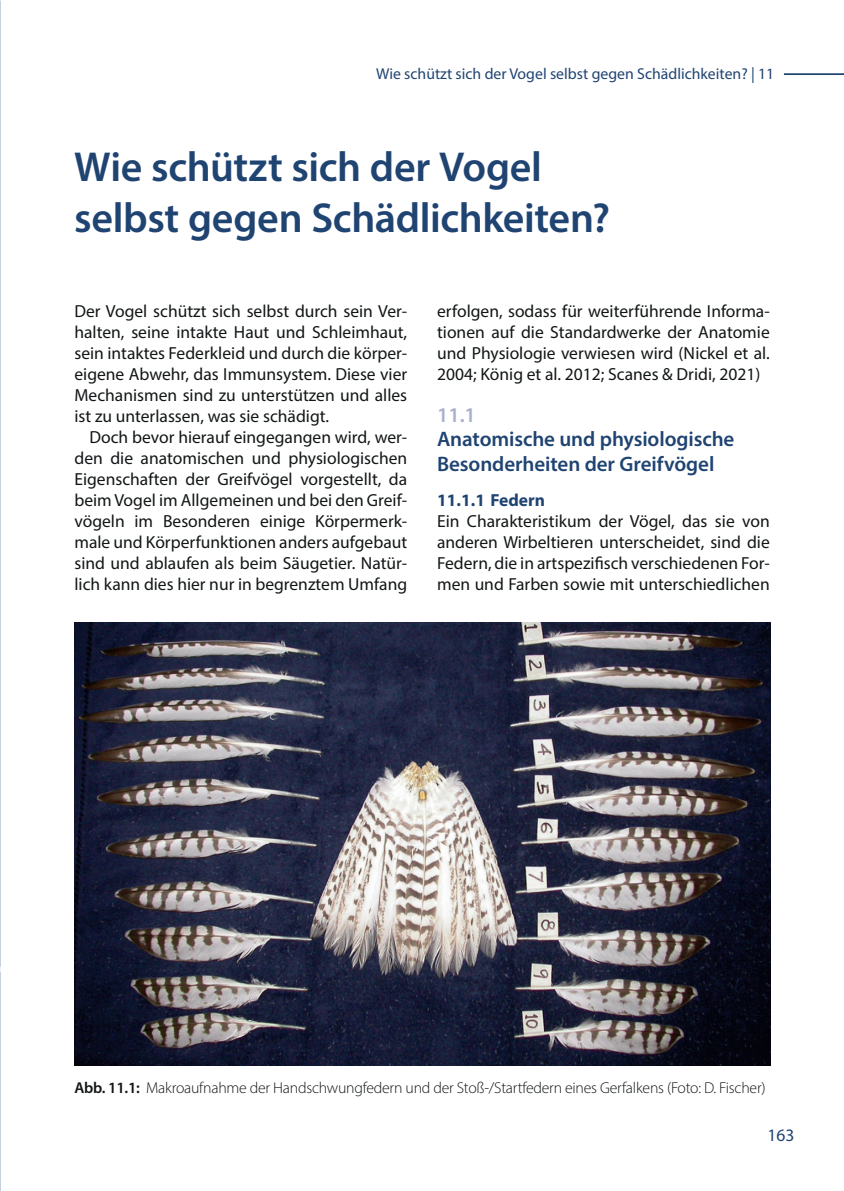
<style>
.page{position:relative;width:844px;height:1191px;background:#fff}
.page>*{position:absolute;margin:0;border:0;box-sizing:border-box;transform-origin:0 0}
.t1{font:600 42px/50.4px "Myriad Pro";letter-spacing:-.01em;color:#204472}
.t2{font:600 21px/24.5px "Myriad Pro";letter-spacing:-.005em;color:#204472}
.t3{font:600 21px "Myriad Pro";color:#a7b1cb}
.t4{font:17.5px/21px "Myriad Pro";color:#121617;text-align:justify}
.t5{font:700 17.5px "Myriad Pro";color:#204472}
.t6{font:17.5px "Myriad Pro";color:#204472}
.t7{font:300 15.75px "Myriad Pro";letter-spacing:-.015em;color:#121617}
.t8{font:15.75px "Myriad Pro";color:#204472}
.s1{font-weight:600}
</style>
<div class="page">
<hr style="left:783px;top:73px;width:60px;height:2px;background:#204472">
<svg style="left:0;top:956px;width:1px;height:18px"></svg>
<img style="left:75px;top:623px;width:694px;height:442px">
<p class="t8" style="left:376px;top:64px;width:399px">Wie schützt sich der Vogel selbst gegen Schädlichkeiten? | 11</p>
<h1 class="t1" style="left:74px;top:141px;width:537px">Wie schützt sich der Vogel selbst gegen Schädlichkeiten?</h1>
<p class="t4" style="left:74px;top:300px;width:334px">Der Vogel schützt sich selbst durch sein Ver&shy;halten, seine intakte Haut und Schleimhaut, sein intaktes Federkleid und durch die körper&shy;eigene Abwehr, das Immunsystem. Diese vier Mechanismen sind zu unterstützen und alles ist zu unterlassen, was sie schädigt.</p>
<p class="t4" style="left:74px;top:426px;width:334px;text-indent:15px">Doch bevor hierauf eingegangen wird, wer&shy;den die anatomischen und physiologischen Eigenschaften der Greifvögel vorgestellt, da beim Vogel im Allgemeinen und bei den Greif&shy;vögeln im Besonderen einige Körpermerk&shy;male und Körperfunktionen anders aufgebaut sind und ablaufen als beim Säugetier. Natür&shy;lich kann dies hier nur in begrenztem Umfang</p>
<p class="t4" style="left:437px;top:300px;width:334px">erfolgen, sodass für weiterführende Informa&shy;tionen auf die Standardwerke der Anatomie und Physiologie verwiesen wird (Nickel et al.<br>2004; König et al. 2012; Scanes &amp; Dridi, 2021)</p>
<p class="t3" style="left:437px;top:401px;width:40px">11.1</p>
<p class="t2" style="left:437px;top:426px;width:299px">Anatomische und physiologische<br>Besonderheiten der Greifvögel</p>
<p class="t5" style="left:437px;top:489px;width:109px">11.1.1 Federn</p>
<p class="t4" style="left:437px;top:510px;width:334px">Ein Charakteristikum der Vögel, das sie von anderen Wirbeltieren unterscheidet, sind die Federn, die in artspezifisch verschiedenen For&shy;men und Farben sowie mit unterschiedlichen</p>
<p class="t7" style="left:74px;top:1078px;width:692px"><span class="s1">Abb. 11.1:</span> Makroaufnahme der Handschwungfedern und der Stoß-/Startfedern eines Gerfalkens (Foto: D. Fischer)</p>
<p class="t6" style="left:767px;top:1124px;width:28px">163</p>
</div>
